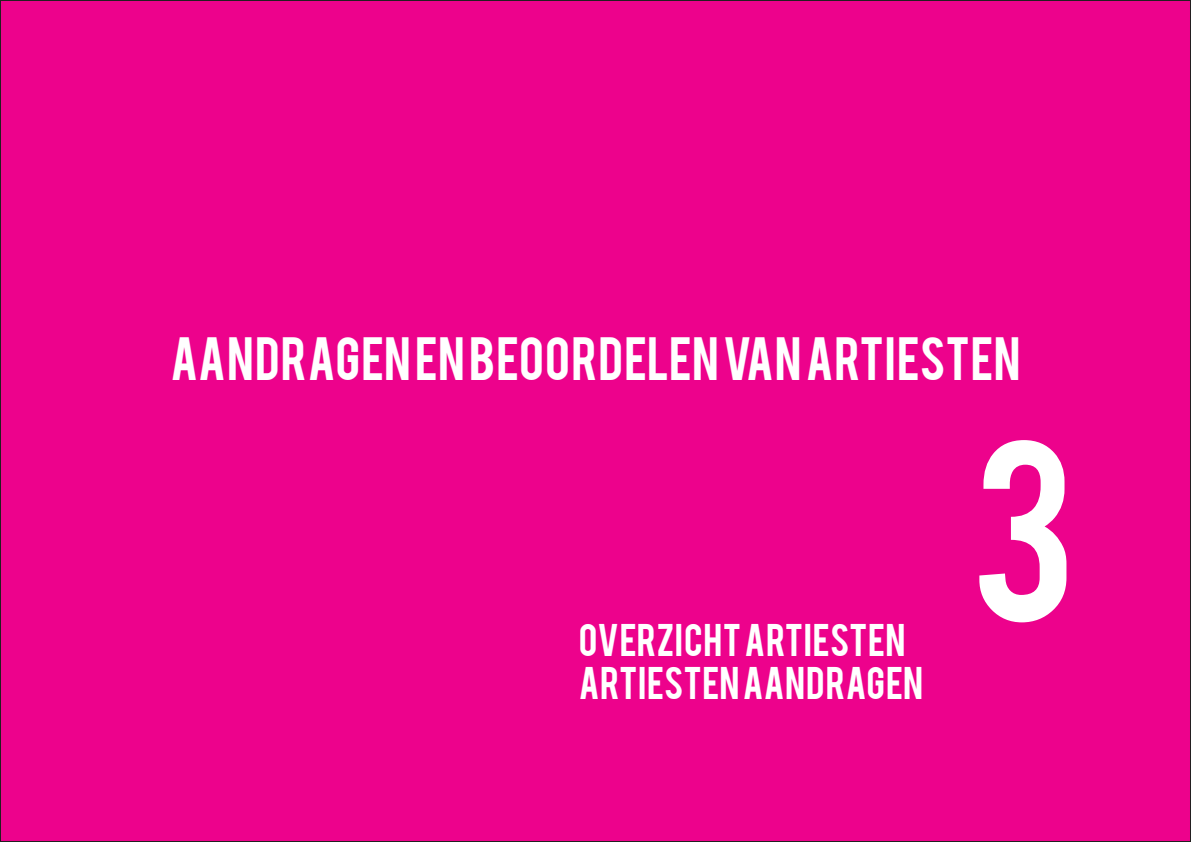
<style>
.page{position:relative;width:1191px;height:842px;background:#fff}
.page>*{position:absolute;margin:0;border:0;box-sizing:border-box;transform-origin:0 0}
.t1{font:200px "Bebas";color:#fff}
.t2{font:48px "Bebas";letter-spacing:.015em;color:#fff}
.t3{font:36px/43.2px "Bebas";letter-spacing:.015em;color:#fff}
</style>
<div class="page">
<div style="left:0;top:1px;width:1190px;height:840px;background:#ed028c"></div>
<h2 class="t2" style="left:171px;top:324px;width:851px">AANDRAGEN EN BEOORDELEN VAN ARTIESTEN</h2>
<p class="t3" style="left:579px;top:616px;width:346px">OVERZICHT ARTIESTEN<br>ARTIESTEN AANDRAGEN</p>
<h1 class="t1" style="left:970px;top:386px;width:107px">3</h1>
</div>
